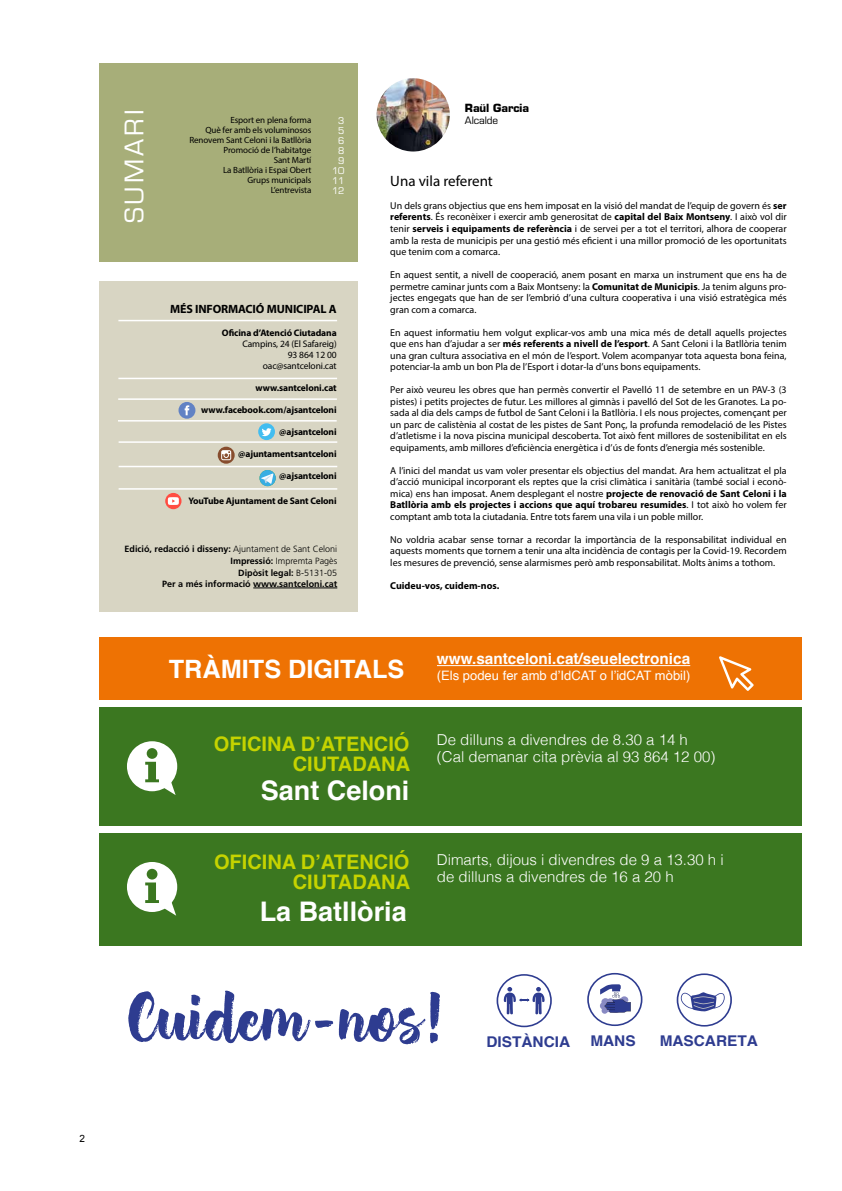
<style>
.page{position:relative;width:842px;height:1191px;background:#fff}
.page>*{position:absolute;margin:0;border:0;box-sizing:border-box;transform-origin:0 0}
.t1{font:65.4px "Hensa";color:#2e3c90}
.t2{font:700 27px "Helvetica";color:#fff}
.t3{font:700 25.3px "Helvetica";color:#fff}
.t4{font:25px "Eurostile";letter-spacing:.12em;color:#fff}
.t5{font:700 20px/20px "Helvetica";color:#c5d300;text-align:right}
.t6{font:700 15.3px "Helvetica";color:#fff}
.t7{font:300 15px/17px "Helvetica";color:#fff}
.t8{font:15px "Myriad Pro";color:#000}
.t9{font:700 14.8px "Helvetica";color:#2e3c90;scale:1.04 1}
.t10{font:13px "Helvetica";color:#fff}
.t11{font:700 12px "Myriad Pro";letter-spacing:-.01em;color:#000}
.t12{font:700 11px "Eurostile";letter-spacing:-.01em;color:#000}
.t13{font:10px/11.5px "Myriad Pro";color:#000;text-align:justify}
.t14{font:700 10px "Myriad Pro";color:#000}
.t15{font:10px "Eurostile";letter-spacing:-.01em;color:#000}
.t16{font:10px "Arial";color:#000}
.t17{font:700 9.5px "Myriad Pro";letter-spacing:-.01em;color:#000}
.t18{font:9.5px/11px "Myriad Pro";letter-spacing:-.01em;color:#000;text-align:right}
.t19{font:9px/10px "Myriad Pro";letter-spacing:-.01em;color:#000;text-align:right}
.t20{font:700 9px/12px "Frutiger LT Std";color:#000;text-align:right}
.t21{font:9px/10px "Eurostile";color:#fff;text-align:right}
.s1{font-weight:300}
.s2{font-weight:700}
</style>
<div class="page">
<div style="left:99px;top:64px;width:258px;height:198px;background:#a7ae79"></div>
<div style="left:99px;top:833px;width:703px;height:113px;background:#3b7720"></div>
<div style="left:99px;top:637px;width:703px;height:62px;background:#ee7203"></div>
<div style="left:99px;top:707px;width:703px;height:118px;background:#3b7720"></div>
<hr style="left:437px;top:665px;width:253px;height:1px;background:#fff">
<svg style="left:127px;top:741px;width:50px;height:54px"></svg>
<svg style="left:127px;top:862px;width:50px;height:53px"></svg>
<svg style="left:719px;top:656px;width:35px;height:35px"></svg>
<svg style="left:497px;top:974px;width:55px;height:53px"></svg>
<svg style="left:587px;top:973px;width:55px;height:53px"></svg>
<svg style="left:677px;top:973px;width:55px;height:53px"></svg>
<img style="left:377px;top:78px;width:73px;height:73px;border-radius:37px">
<div style="left:99px;top:281px;width:258px;height:330px;background:#d8d5c3"></div>
<hr style="left:118px;top:320px;width:219px;height:1px;background:#fff">
<hr style="left:118px;top:378px;width:219px;height:1px;background:#fff">
<hr style="left:118px;top:398px;width:219px;height:2px;background:#fff">
<hr style="left:118px;top:420px;width:219px;height:1px;background:#fff">
<hr style="left:119px;top:441px;width:218px;height:2px;background:#fff">
<hr style="left:119px;top:466px;width:218px;height:1px;background:#fff">
<hr style="left:119px;top:488px;width:218px;height:1px;background:#fff">
<svg style="left:178px;top:402px;width:17px;height:17px"></svg>
<svg style="left:185px;top:405px;width:4px;height:10px"></svg>
<div style="left:258px;top:423px;width:17px;height:17px;background:#42bdf0;border-radius:50%"></div>
<svg style="left:262px;top:428px;width:10px;height:8px"></svg>
<svg style="left:218px;top:447px;width:17px;height:17px"></svg>
<svg style="left:221px;top:450px;width:10px;height:10px"></svg>
<hr style="left:253px;top:587px;width:84px;height:1px;background:#000">
<svg style="left:260px;top:470px;width:16px;height:16px"></svg>
<div style="left:165px;top:493px;width:16px;height:16px;background:#ff4d42;border-radius:50%"></div>
<svg style="left:168px;top:497px;width:11px;height:8px"></svg>
<p class="t16" style="left:79px;top:1131px;width:7px">2</p>
<h3 class="t4" style="left:119px;top:223px;width:115px;rotate:-90deg">SUMARI</h3>
<p class="t19" style="left:189px;top:115px;width:123px">Esport en plena forma<br>Què fer amb els voluminosos<br>Renovem Sant Celoni i la Batllòria<br>Promoció de l’habitatge<br>Sant Martí<br>La Batllòria i Espai Obert<br>Grups municipals<br>L’entrevista</p>
<p class="t21" style="left:332px;top:116px;width:14px">3<br>5<br>6<br>8<br>9<br>10<br>11<br>12</p>
<p class="t11" style="left:170px;top:301px;width:168px">MÉS INFORMACIÓ MUNICIPAL A</p>
<p class="t17" style="left:222px;top:326px;width:116px">Oficina d’Atenció Ciutadana</p>
<p class="t18" style="left:242px;top:338px;width:96px">Campins, 24 (El Safareig)<br>93 864 12 00 oac@santceloni.cat</p>
<p class="t17" style="left:256px;top:381px;width:83px">www.santceloni.cat</p>
<p class="t17" style="left:201px;top:403px;width:137px">www.facebook.com/ajsantceloni</p>
<p class="t17" style="left:279px;top:425px;width:59px">@ajsantceloni</p>
<p class="t17" style="left:238px;top:447px;width:100px">@ajuntamentsantceloni</p>
<p class="t17" style="left:279px;top:469px;width:59px">@ajsantceloni</p>
<p class="t17" style="left:188px;top:494px;width:150px">YouTube Ajuntament de Sant Celoni</p>
<p class="t20" style="left:125px;top:543px;width:214px">Edició, redacció i disseny: <span class="s1">Ajuntament de Sant Celoni<br></span>Impressió: <span class="s1">Impremta Pagès<br></span>Dipòsit legal: <span class="s1">B-5131-05</span></p>
<p class="t20" style="left:162px;top:578px;width:177px">Per a més informació www.santceloni.cat</p>
<p class="t12" style="left:465px;top:102px;width:66px">Raül Garcia</p>
<p class="t15" style="left:465px;top:115px;width:35px">Alcalde</p>
<h3 class="t8" style="left:390px;top:172px;width:104px">Una vila referent</h3>
<p class="t13" style="left:390px;top:200px;width:398px">Un dels grans objectius que ens hem imposat en la visió del mandat de l’equip de govern és <span class="s2">ser referents</span>. És reconèixer i exercir amb generositat de <span class="s2">capital del Baix Montseny</span>. I això vol dir tenir <span class="s2">serveis i equipaments de referència</span> i de servei per a tot el territori, alhora de cooperar amb la resta de municipis per una gestió més eficient i una millor promoció de les oportunitats que tenim com a comarca.</p>
<p class="t13" style="left:390px;top:269px;width:398px">En aquest sentit, a nivell de cooperació, anem posant en marxa un instrument que ens ha de permetre caminar junts com a Baix Montseny: la <span class="s2">Comunitat de Municipis</span>. Ja tenim alguns pro&shy;jectes engegats que han de ser l’embrió d’una cultura cooperativa i una visió estratègica més gran com a comarca.</p>
<p class="t13" style="left:390px;top:326px;width:398px">En aquest informatiu hem volgut explicar-vos amb una mica més de detall aquells projectes que ens han d’ajudar a ser <span class="s2">més referents a nivell de l’esport</span>. A Sant Celoni i la Batllòria tenim una gran cultura associativa en el món de l’esport. Volem acompanyar tota aquesta bona feina, potenciar-la amb un bon Pla de l’Esport i dotar-la d’uns bons equipaments.</p>
<p class="t13" style="left:390px;top:384px;width:398px">Per això veureu les obres que han permès convertir el Pavelló 11 de setembre en un PAV-3 (3 pistes) i petits projectes de futur. Les millores al gimnàs i pavelló del Sot de les Granotes. La po&shy;sada al dia dels camps de futbol de Sant Celoni i la Batllòria. I els nous projectes, començant per un parc de calistènia al costat de les pistes de Sant Ponç, la profunda remodelació de les Pistes d’atletisme i la nova piscina municipal descoberta. Tot això fent millores de sostenibilitat en els equipaments, amb millores d’eficiència energètica i d’ús de fonts d’energia més sostenible.</p>
<p class="t13" style="left:390px;top:464px;width:398px">A l’inici del mandat us vam voler presentar els objectius del mandat. Ara hem actualitzat el pla d’acció municipal incorporant els reptes que la crisi climàtica i sanitària (també social i econò&shy;mica) ens han imposat. Anem desplegant el nostre <span class="s2">projecte de renovació de Sant Celoni i la Batllòria amb els projectes i accions que aquí trobareu resumides</span>. I tot això ho volem fer comptant amb tota la ciutadania. Entre tots farem una vila i un poble millor.</p>
<p class="t13" style="left:390px;top:533px;width:398px">No voldria acabar sense tornar a recordar la importància de la responsabilitat individual en aquests moments que tornem a tenir una alta incidència de contagis per la Covid-19. Recordem les mesures de prevenció, sense alarmismes però amb responsabilitat. Molts ànims a tothom.</p>
<p class="t14" style="left:390px;top:579px;width:110px">Cuideu-vos, cuidem-nos.</p>
<h3 class="t3" style="left:169px;top:648px;width:237px">TRÀMITS DIGITALS</h3>
<h3 class="t5" style="left:214px;top:734px;width:198px">OFICINA D’ATENCIÓ<br>CIUTADANA</h3>
<h2 class="t2" style="left:261px;top:768px;width:150px">Sant Celoni</h2>
<h3 class="t5" style="left:214px;top:852px;width:198px">OFICINA D’ATENCIÓ<br>CIUTADANA</h3>
<h2 class="t2" style="left:260px;top:889px;width:149px">La Batllòria</h2>
<h3 class="t6" style="left:437px;top:646px;width:255px">www.santceloni.cat/seuelectronica</h3>
<h3 class="t10" style="left:437px;top:665px;width:255px">(Els podeu fer amb d’IdCAT o l’idCAT mòbil)</h3>
<h3 class="t7" style="left:437px;top:730px;width:280px">De dilluns a divendres de 8.30 a 14 h (Cal demanar cita prèvia al 93 864 12 00)</h3>
<h3 class="t7" style="left:437px;top:849px;width:288px">Dimarts, dijous i divendres de 9 a 13.30 h i de dilluns a divendres de 16 a 20 h</h3>
<h1 class="t1" style="left:128px;top:988px;width:315px">Cuidem-nos!</h1>
<h3 class="t9" style="left:486px;top:1029px;width:82px">DISTÀNCIA</h3>
<h3 class="t9" style="left:590px;top:1028px;width:45px">MANS</h3>
<h3 class="t9" style="left:660px;top:1028px;width:96px">MASCARETA</h3>
</div>
